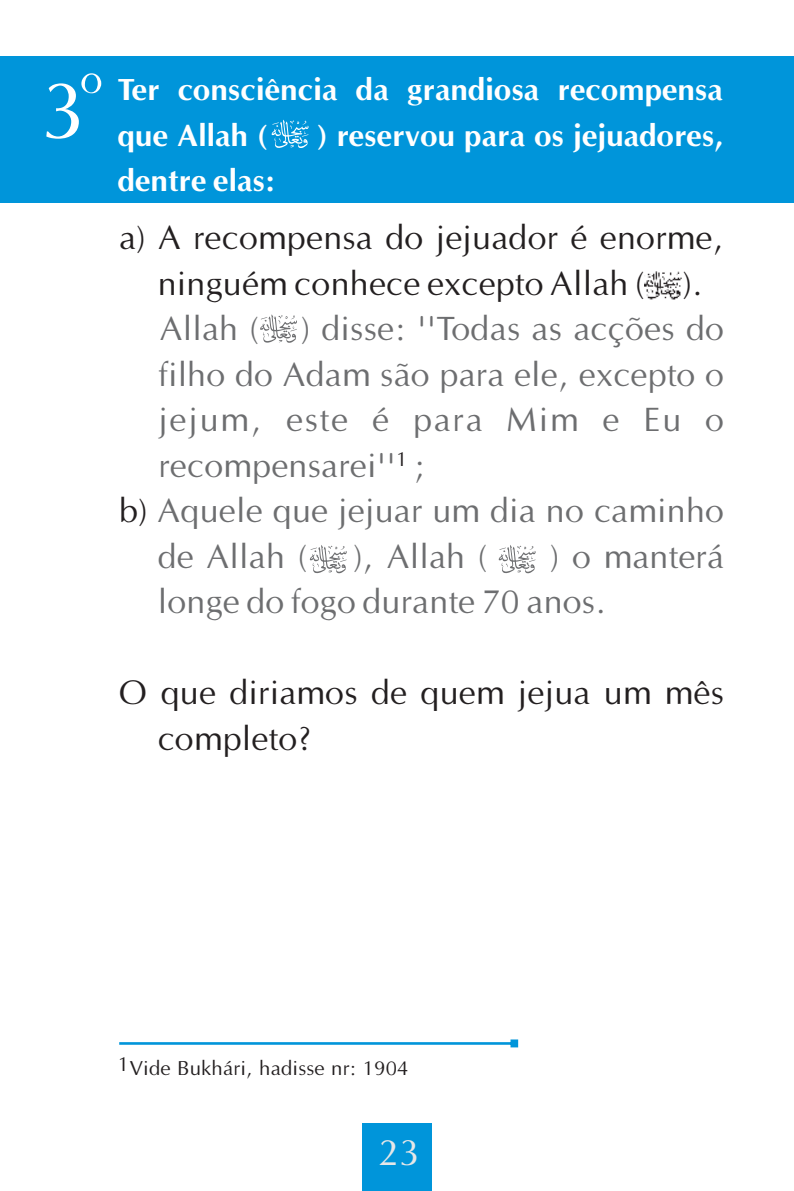
<style>
.page{position:relative;width:794px;height:1191px;background:#fff}
.page>*{position:absolute;margin:0;border:0;box-sizing:border-box;transform-origin:0 0}
.t1{font:84px "Optane";color:#fff}
.t2{font:38.5px "Optane";color:#e6e7e8}
.t3{font:35px/45.5px "Optane";color:#6d6e70}
.t4{font:35px/45.5px "Optane";color:#231f20;text-align:center}
.t5{font:35px "Optane";letter-spacing:.045em;color:#6d6e70}
.t6{font:700 31.5px/45.5px "Optane";color:#fff}
.t7{font:21px "Optane";color:#231f20}
.s1{color:#231f20}
</style>
<div class="page">
<div style="left:0;top:56px;width:794px;height:147px;background:#0095da"></div>
<div style="left:362px;top:1124px;width:70px;height:67px;background:#0095da"></div>
<hr style="left:119px;top:1042px;width:395px;height:2px;background:#0095da">
<div style="left:510px;top:1039px;width:8px;height:8px;background:#0095da"></div>
<img style="left:644px;top:271px;width:38px;height:29px">
<svg style="left:260px;top:314px;width:37px;height:29px"></svg>
<svg style="left:272px;top:120px;width:36px;height:28px"></svg>
<svg style="left:310px;top:545px;width:37px;height:28px"></svg>
<svg style="left:499px;top:545px;width:36px;height:28px"></svg>
<h1 class="t1" style="left:41px;top:77px;width:69px">3º</h1>
<p class="t6" style="left:118px;top:67px;width:607px">Ter consciência da grandiosa recompensa que Allah (</p>
<p class="t6" style="left:317px;top:112px;width:407px">) reservou para os jejuadores,</p>
<p class="t6" style="left:118px;top:158px;width:159px">dentre elas:</p>
<p class="t4" style="left:119px;top:218px;width:607px">a) A recompensa do jejuador é enorme, ninguém conhece excepto Allah ( ).</p>
<p class="t3" style="left:160px;top:309px;width:566px">Allah ( ) disse: ''Todas as acções do</p>
<p class="t3" style="left:158px;top:354px;width:567px">filho do Adam são para ele, excepto o</p>
<p class="t5" style="left:158px;top:406px;width:567px">jejum, este é para Mim e Eu o</p>
<p class="t3" style="left:158px;top:445px;width:268px">recompensarei'' ;<sup>1</sup></p>
<p class="t3" style="left:119px;top:491px;width:607px"><span class="s1">b)</span> Aquele que jejuar um dia no caminho</p>
<p class="t3" style="left:158px;top:536px;width:151px">de Allah (</p>
<p class="t3" style="left:353px;top:536px;width:136px">), Allah (</p>
<p class="t3" style="left:158px;top:536px;width:568px;text-indent:392px">) o manterá longe do fogo durante 70 anos.</p>
<p class="t4" style="left:158px;top:673px;width:568px;text-align:left;text-indent:-39px">O que diriamos de quem jejua um mês completo?</p>
<p class="t7" style="left:118px;top:1059px;width:292px">1Vide Bukhári, hadisse nr: 1904</p>
<p class="t2" style="left:378px;top:1137px;width:44px">23</p>
</div>
